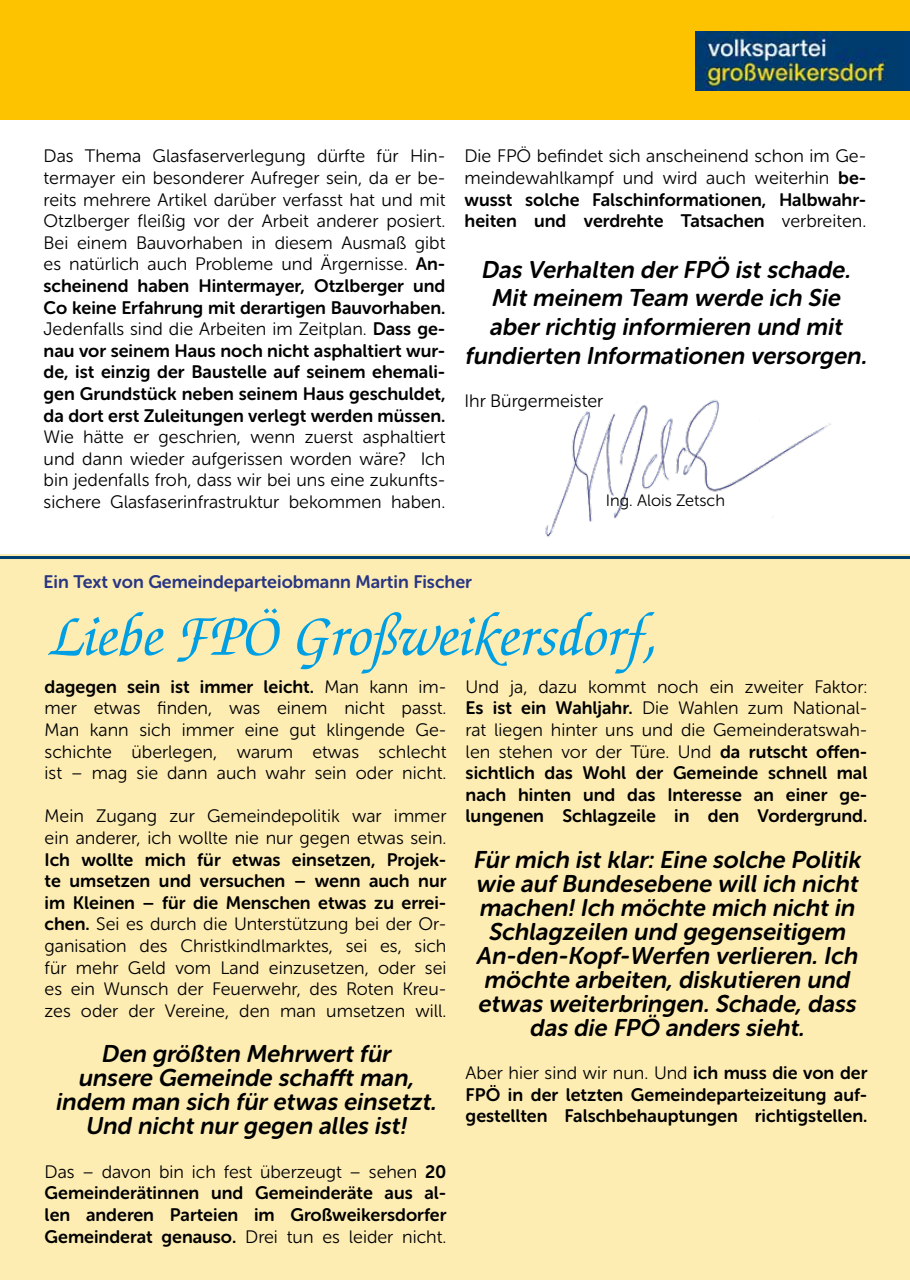
<style>
.page{position:relative;width:910px;height:1280px;background:#fff}
.page>*{position:absolute;margin:0;border:0;box-sizing:border-box;transform-origin:0 0}
.t1{font:italic 500 60px "Zapf Chancery";color:#009fe3}
.t2{font:italic 24px/24px "Museo Sans Rounded 700";color:#000;text-align:center}
.t3{font:18px/21.6px "Museo Sans Rounded 300";color:#000;text-align:justify}
.t4{font:18px/21.6px "Museo Sans Rounded 700";color:#000}
.t5{font:18px "Museo Sans Rounded 700";color:#283583}
.t6{font:16.5px "Museo Sans Rounded 300";color:#000}
.s1{font-family:"Museo Sans Rounded 700"}
.s2{font-family:"Museo Sans Rounded 300"}
</style>
<div class="page">
<div style="left:0;top:555px;width:910px;height:725px;background:#feedb3"></div>
<img style="left:524px;top:399px;width:338px;height:156px">
<div style="left:0;top:0;width:910px;height:119px;background:#fdc300"></div>
<img style="left:696px;top:32px;width:214px;height:58px">
<hr style="left:0;top:556px;width:910px;height:3px;background:#004170">
<p class="t3" style="left:44px;top:145px;width:403px">Das Thema Glasfaserverlegung dürfte für Hin&shy;termayer ein besonderer Aufreger sein, da er be&shy;reits mehrere Artikel darüber verfasst hat und mit Otzlberger fleißig vor der Arbeit anderer posiert.<br>Bei einem Bauvorhaben in diesem Ausmaß gibt es natürlich auch Probleme und Ärgernisse. <span class="s1">An-</span></p>
<p class="t4" style="left:44px;top:275px;width:403px">scheinend haben Hintermayer, Otzlberger und<br>Co keine Erfahrung mit derartigen Bauvorhaben.</p>
<p class="t3" style="left:44px;top:318px;width:403px">Jedenfalls sind die Arbeiten im Zeitplan. <span class="s1">Dass ge-</span></p>
<p class="t4" style="left:44px;top:340px;width:403px;text-align:justify">nau vor seinem Haus noch nicht asphaltiert wur&shy;de, ist einzig der Baustelle auf seinem ehemali&shy;gen Grundstück neben seinem Haus geschuldet, da dort erst Zuleitungen verlegt werden müssen.</p>
<p class="t3" style="left:44px;top:426px;width:403px">Wie hätte er geschrien, wenn zuerst asphaltiert und dann wieder aufgerissen worden wäre? Ich bin jedenfalls froh, dass wir bei uns eine zukunfts&shy;sichere Glasfaserinfrastruktur bekommen haben.</p>
<p class="t3" style="left:465px;top:145px;width:403px">Die FPÖ befindet sich anscheinend schon im Ge&shy;meindewahlkampf und wird auch weiterhin <span class="s1">be-</span></p>
<p class="t4" style="left:465px;top:189px;width:403px">wusst solche Falschinformationen, Halbwahr&shy;heiten und verdrehte Tatsachen <span class="s2">verbreiten.</span></p>
<h2 class="t2" style="left:465px;top:255px;width:408px;line-height:28.8px">Das Verhalten der FPÖ istschade.<br>Mitmeinem Team werde ich Sie aber richtig informieren und mit fundierten Informationen versorgen.</h2>
<p class="t3" style="left:465px;top:390px;width:140px">Ihr Bürgermeister</p>
<p class="t6" style="left:606px;top:492px;width:121px">Ing. Alois Zetsch</p>
<p class="t5" style="left:44px;top:571px;width:430px">Ein Text von Gemeindeparteiobmann Martin Fischer</p>
<h1 class="t1" style="left:45px;top:605px;width:611px">Liebe FPÖ Großweikersdorf,</h1>
<p class="t3" style="left:466px;top:676px;width:403px">Und ja, dazu kommt noch ein zweiter Faktor:<br><span class="s1">Es ist ein Wahljahr.</span> Die Wahlen zum National&shy;rat liegen hinter uns und die Gemeinderatswah&shy;len stehen vor der Türe. Und <span class="s1">da rutscht offen-</span></p>
<p class="t4" style="left:466px;top:762px;width:403px;text-align:justify">sichtlich das Wohl der Gemeinde schnell mal nach hinten und das Interesse an einer ge&shy;lungenen Schlagzeile in den Vordergrund.</p>
<p class="t2" style="left:473px;top:848px;width:393px">Für mich istklar:Eine solche Politik wie aufBundesebene willich nicht machen!Ich möchte mich nichtin Schlagzeilen und gegenseitigem An-den-Kopf-Werfen verlieren.Ich möchte arbeiten,diskutieren und etwas weiterbringen.Schade,dass das die FPÖ anders sieht.</p>
<p class="t3" style="left:466px;top:1062px;width:403px">Aber hier sind wir nun. Und <span class="s1">ich muss die von der</span></p>
<p class="t4" style="left:466px;top:1084px;width:403px">FPÖ in der letzten Gemeindeparteizeitung auf&shy;gestellten Falschbehauptungen richtigstellen.</p>
<p class="t4" style="left:45px;top:676px;width:403px">dagegen sein ist immer leicht. <span class="s2">Man kann im-</span></p>
<p class="t3" style="left:45px;top:698px;width:403px">mer etwas finden, was einem nicht passt.<br>Man kann sich immer eine gut klingende Ge&shy;schichte überlegen, warum etwas schlecht ist – mag sie dann auch wahr sein oder nicht.</p>
<p class="t3" style="left:45px;top:806px;width:403px">Mein Zugang zur Gemeindepolitik war immer ein anderer, ich wollte nie nur gegen etwas sein.</p>
<p class="t4" style="left:45px;top:849px;width:403px;text-align:justify">Ich wollte mich für etwas einsetzen, Projek&shy;te umsetzen und versuchen – wenn auch nur im Kleinen – für die Menschen etwas zu errei-</p>
<p class="t3" style="left:45px;top:914px;width:403px"><span class="s1">chen.</span> Sei es durch die Unterstützung bei der Or&shy;ganisation des Christkindlmarktes, sei es, sich für mehr Geld vom Land einzusetzen, oder sei es ein Wunsch der Feuerwehr, des Roten Kreu&shy;zes oder der Vereine, den man umsetzen will.</p>
<h2 class="t2" style="left:55px;top:1042px;width:387px">Den größten Mehrwertfür<br>unsere Gemeinde schafftman, indem man sich für etwas einsetzt.<br>Und nichtnur gegen alles ist!</h2>
<p class="t3" style="left:45px;top:1161px;width:403px">Das – davon bin ich fest überzeugt – sehen <span class="s1">20</span></p>
<p class="t4" style="left:45px;top:1182px;width:403px">Gemeinderätinnen und Gemeinderäte aus al&shy;len anderen Parteien im Großweikersdorfer</p>
<p class="t3" style="left:45px;top:1226px;width:403px"><span class="s1">Gemeinderat genauso.</span> Drei tun es leider nicht.</p>
</div>
